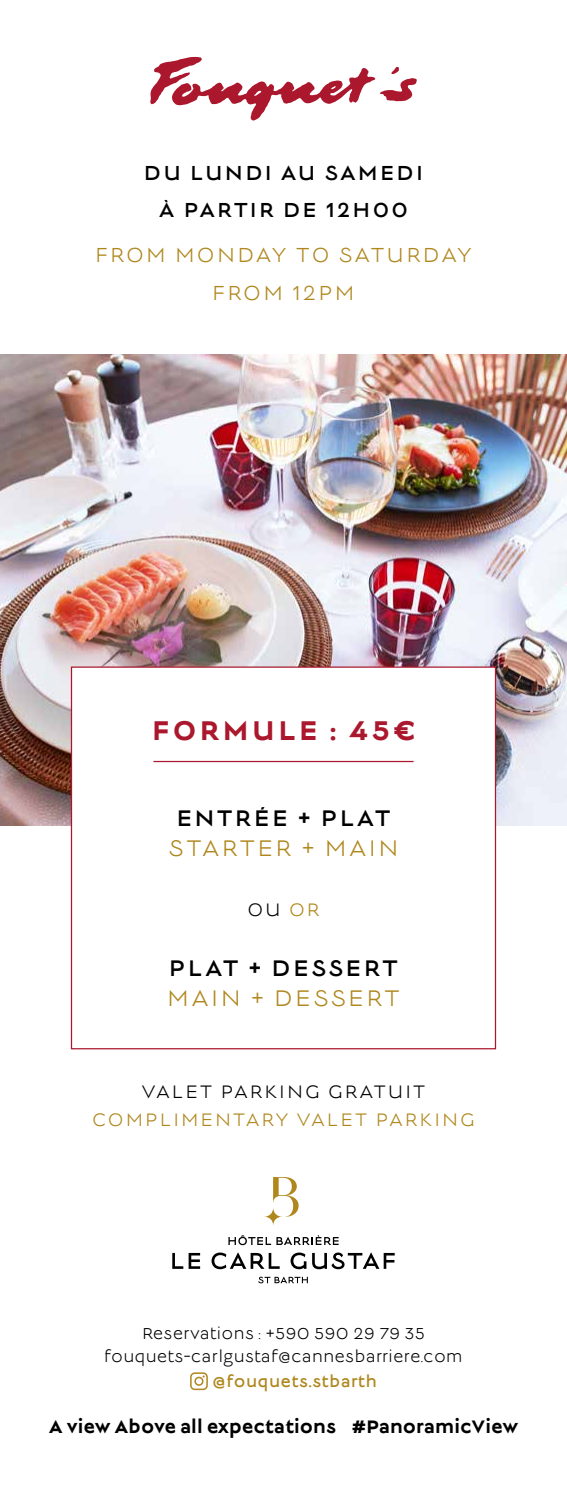
<style>
.page{position:relative;width:567px;height:1489px;background:#fff}
.page>*{position:absolute;margin:0;border:0;box-sizing:border-box;transform-origin:0 0}
.t1{font:700 30px "Lucien";letter-spacing:.1em;color:#ab182d}
.t2{font:25px "Lucien";letter-spacing:.095em;color:#af871d}
.t3{font:25px "Lucien";letter-spacing:.1em;color:#000}
.t4{font:22.5px/37.5px "Lucien";letter-spacing:.1em;color:#000;text-align:center}
.t5{font:22.5px/37.5px "Lucien";letter-spacing:.09em;color:#af871d;text-align:center}
.t6{font:700 20px "Lucien";color:#000}
.t7{font:20px "Lucien";letter-spacing:.1em;color:#af871d}
.t8{font:20px "Lucien";letter-spacing:.1em;color:#000}
.t9{font:17.5px/22.5px "Lucien";letter-spacing:.02em;color:#000;text-align:center}
.t10{font:17.5px "Lucien";letter-spacing:.03em;color:#af871d}
.s1{color:#af871d}
</style>
<div class="page">
<svg style="left:150px;top:57px;width:267px;height:64px"></svg>
<svg style="left:264px;top:1207px;width:18px;height:18px"></svg>
<svg style="left:273px;top:1177px;width:26px;height:39px"></svg>
<svg style="left:258px;top:1276px;width:50px;height:7px"></svg>
<svg style="left:228px;top:1235px;width:111px;height:10px"></svg>
<svg style="left:172px;top:1252px;width:11px;height:16px"></svg>
<svg style="left:189px;top:1252px;width:11px;height:16px"></svg>
<svg style="left:212px;top:1252px;width:68px;height:17px"></svg>
<svg style="left:291px;top:1252px;width:15px;height:17px"></svg>
<svg style="left:312px;top:1252px;width:83px;height:17px"></svg>
<svg style="left:190px;top:1372px;width:18px;height:17px"></svg>
<img style="left:0;top:354px;width:567px;height:471px">
<div style="left:71px;top:667px;width:424px;height:381px;background:#fff"></div>
<hr style="left:153px;top:760px;width:261px;height:2px;background:#ab182d">
<p class="t4" style="left:144px;top:155px;width:281px">DU LUNDI AU SAMEDI<br>À PARTIR DE 12H00</p>
<p class="t5" style="left:95px;top:238px;width:378px">FROM MONDAY TO SATURDAY<br>FROM 12PM</p>
<h1 class="t1" style="left:152px;top:716px;width:265px">FORMULE : 45€</h1>
<h2 class="t3" style="left:176px;top:806px;width:216px">ENTRÉE + PLAT</h2>
<h2 class="t2" style="left:168px;top:837px;width:232px">STARTER + MAIN</h2>
<p class="t8" style="left:247px;top:900px;width:74px">OU <span class="s1">OR</span></p>
<h2 class="t3" style="left:169px;top:956px;width:231px">PLAT + DESSERT</h2>
<h2 class="t2" style="left:167px;top:987px;width:234px">MAIN + DESSERT</h2>
<p class="t8" style="left:142px;top:1083px;width:285px">VALET PARKING GRATUIT</p>
<p class="t7" style="left:92px;top:1110px;width:384px">COMPLIMENTARY VALET PARKING</p>
<p class="t9" style="left:104px;top:1323px;width:360px">Reservations : +590 590 29 79 35 fouquets-carlgustaf@cannesbarriere.com</p>
<p class="t10" style="left:213px;top:1372px;width:166px">@fouquets.stbarth</p>
<p class="t6" style="left:49px;top:1417px;width:471px">A view Above all expectations #PanoramicView</p>
</div>
